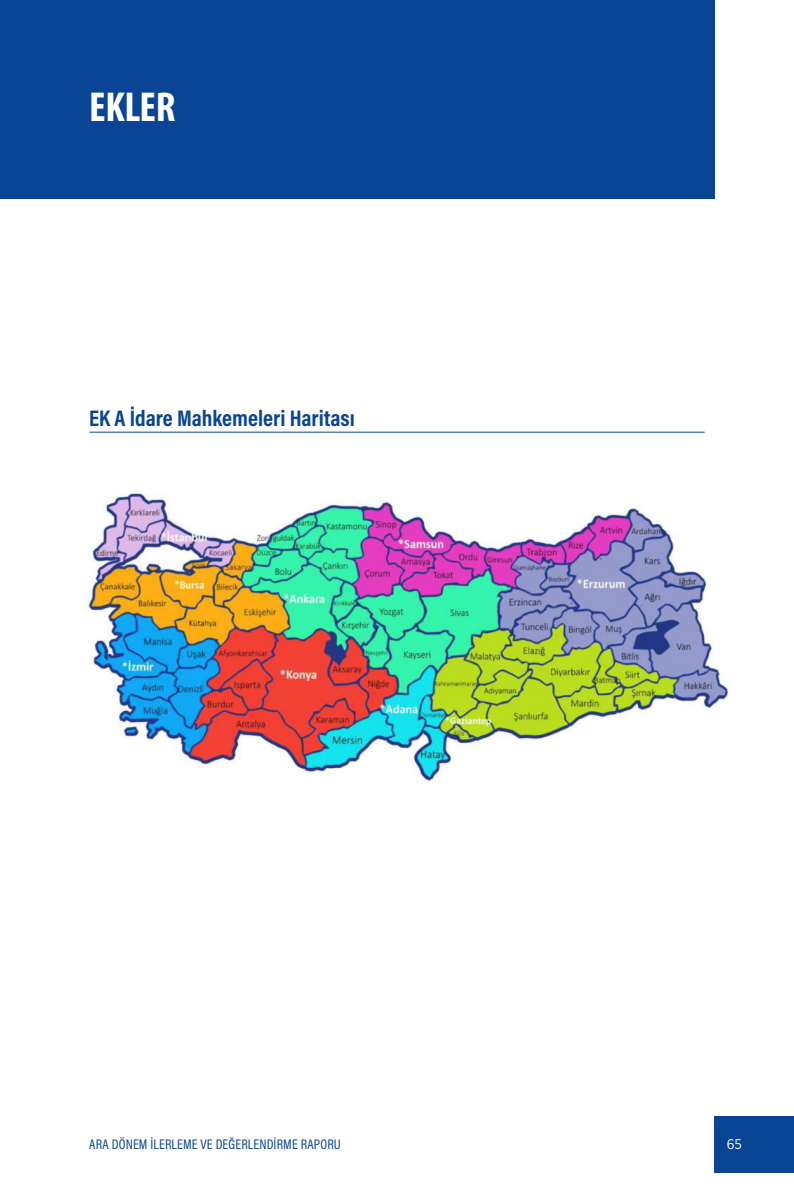
<style>
.page{position:relative;width:794px;height:1191px;background:#fff}
.page>*{position:absolute;margin:0;border:0;box-sizing:border-box;transform-origin:0 0}
.t1{font:700 condensed 42px "Myriad Pro";letter-spacing:-.01em;color:#fff}
.altbaslık_bordo-1{font:700 22.75px "Acumin Pro Cond";color:#094594}
.t2{font:14px "Acumin Pro Cond";letter-spacing:.01em;color:#094594}
.t3{font:14px "Gotham Narrow";color:#fff}
</style>
<div class="page">
<div style="left:714px;top:1116px;width:80px;height:56px;background:#094594"></div>
<hr style="left:89px;top:432px;width:615px;height:1px;background:#094594">
<img style="left:85px;top:493px;width:646px;height:290px">
<div style="left:0;top:0;width:714px;height:198px;background:#094594"></div>
<p class="t1" style="left:89px;top:81px;width:88px">EKLER</p>
<p class="altbaslık_bordo-1" style="left:89px;top:403px;width:267px">EK A İdare Mahkemeleri Haritası</p>
<p class="t2" style="left:89px;top:1135px;width:253px">ARA DÖNEM İLERLEME VE DEĞERLENDİRME RAPORU</p>
<p class="t3" style="left:726px;top:1135px;width:17px">65</p>
</div>
